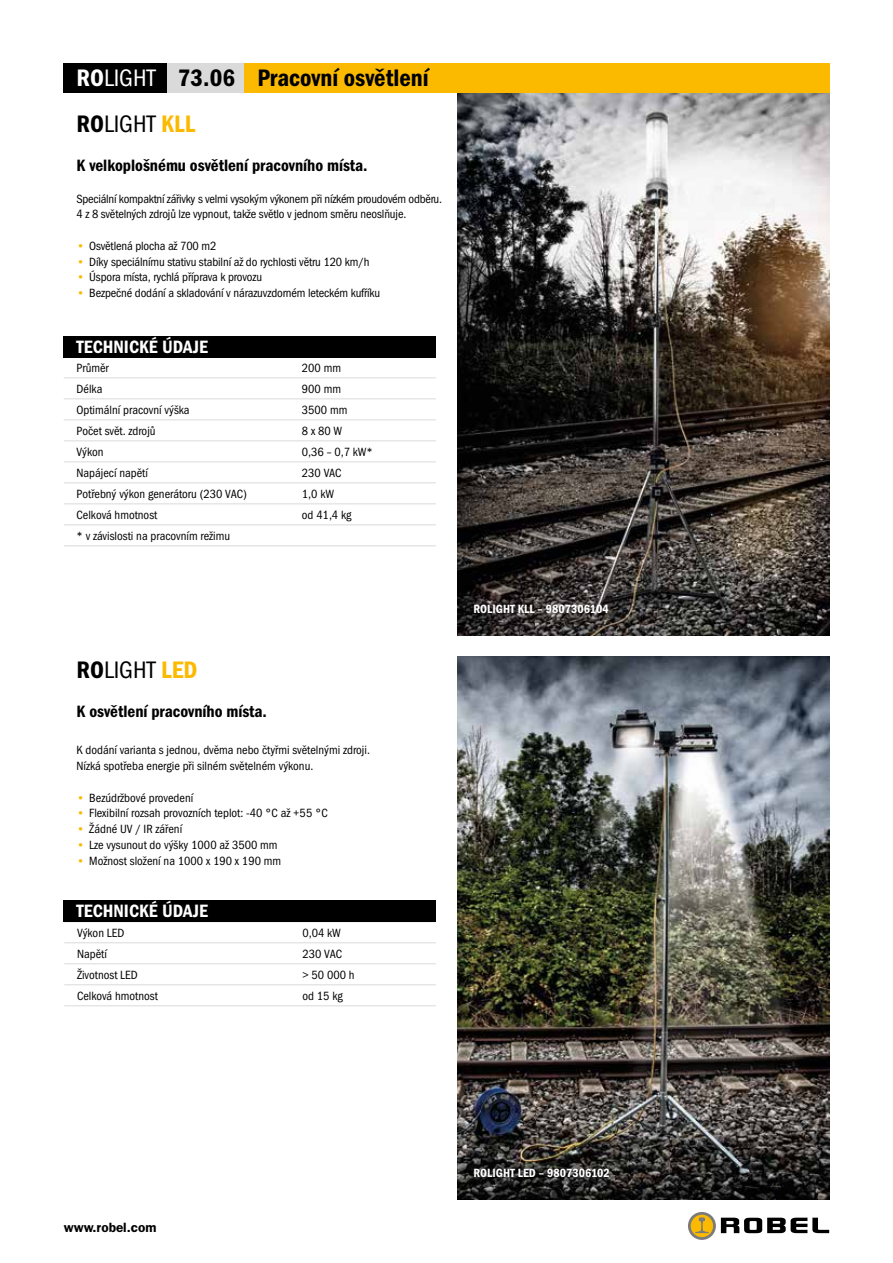
<style>
.page{position:relative;width:893px;height:1263px;background:#fff}
.page>*{position:absolute;margin:0;border:0;box-sizing:border-box;transform-origin:0 0}
.t1{font:24px "Franklin Gothic Demi Cond E";color:#000}
.t2{font:24px "Franklin Gothic Book Cond E";color:#000}
.t3{font:18px "Franklin Gothic Demi Cond E";color:#fff}
.t4{font:16.5px "Franklin Gothic Demi Cond E";color:#000}
.t5{font:600 13.5px "Franklin Gothic";color:#000}
.t6{font:12px/15.8px "Franklin Gothic Book Cond E";color:#000}
.t7{font:12px/15.8px "Franklin Gothic Book Cond E";letter-spacing:-.02em;color:#000}
.t8{font:12px "Franklin Gothic Demi Cond E";color:#fff}
.s1{color:#fff}
.s2{font-family:"Franklin Gothic Book Cond E";color:#fff}
.s3{font-family:"Franklin Gothic Demi Cond E"}
.s4{font-family:"Franklin Gothic Demi Cond E";color:#fbba00}
.s5{color:#fbba00}
</style>
<div class="page">
<img style="left:457px;top:93px;width:372px;height:542px">
<div style="left:167px;top:64px;width:662px;height:29px;background:#fbba00"></div>
<div style="left:64px;top:64px;width:103px;height:29px;background:#000"></div>
<div style="left:167px;top:64px;width:77px;height:29px;background:#dadada"></div>
<hr style="left:64px;top:377px;width:372px;height:1px;background:#dadada">
<hr style="left:64px;top:398px;width:372px;height:1px;background:#dadada">
<hr style="left:64px;top:419px;width:372px;height:1px;background:#dadada">
<hr style="left:64px;top:440px;width:372px;height:1px;background:#dadada">
<hr style="left:64px;top:461px;width:372px;height:1px;background:#dadada">
<hr style="left:64px;top:482px;width:372px;height:1px;background:#dadada">
<hr style="left:64px;top:503px;width:372px;height:1px;background:#dadada">
<hr style="left:64px;top:524px;width:372px;height:1px;background:#dadada">
<hr style="left:64px;top:545px;width:372px;height:1px;background:#dadada">
<div style="left:64px;top:336px;width:372px;height:22px;background:#000"></div>
<img style="left:457px;top:657px;width:372px;height:542px">
<hr style="left:64px;top:942px;width:372px;height:1px;background:#dadada">
<hr style="left:64px;top:963px;width:372px;height:1px;background:#dadada">
<hr style="left:64px;top:984px;width:372px;height:1px;background:#dadada">
<hr style="left:64px;top:1005px;width:372px;height:1px;background:#dadada">
<div style="left:64px;top:901px;width:372px;height:21px;background:#000"></div>
<svg style="left:688px;top:1212px;width:28px;height:28px"></svg>
<svg style="left:721px;top:1218px;width:108px;height:15px"></svg>
<svg style="left:691px;top:1215px;width:22px;height:22px"></svg>
<svg style="left:695px;top:1217px;width:14px;height:16px"></svg>
<h1 class="t1" style="left:77px;top:64px;width:354px"><span class="s1">RO</span><span class="s2">LIGHT</span> 73.06 Pracovní osvětlení</h1>
<h1 class="t2" style="left:77px;top:110px;width:120px"><span class="s3">RO</span>LIGHT <span class="s4">KLL</span></h1>
<h3 class="t4" style="left:77px;top:156px;width:293px">K velkoplošnému osvětlení pracovního místa.</h3>
<p class="t7" style="left:77px;top:191px;width:367px">Speciální kompaktní zářivky s velmi vysokým výkonem při nízkém proudovém odběru.<br>4 z 8 světelných zdrojů lze vypnout, takže světlo v jednom směru neoslňuje.</p>
<p class="t6" style="left:77px;top:238px;width:141px"><span class="s5">•</span> Osvětlená plocha až 700 m2</p>
<p class="t6" style="left:77px;top:254px;width:294px"><span class="s5">•</span> Díky speciálnímu stativu stabilní až do rychlosti větru 120 km/h</p>
<p class="t6" style="left:77px;top:270px;width:187px"><span class="s5">•</span> Úspora místa, rychlá příprava k provozu</p>
<p class="t6" style="left:77px;top:285px;width:305px"><span class="s5">•</span> Bezpečné dodání a skladování v nárazuvzdorném leteckém kufříku</p>
<h2 class="t3" style="left:77px;top:336px;width:133px">TECHNICKÉ ÚDAJE</h2>
<p class="t6" style="left:77px;top:360px;width:34px">Průměr</p>
<p class="t6" style="left:302px;top:360px;width:41px">200 mm</p>
<p class="t6" style="left:77px;top:381px;width:27px">Délka</p>
<p class="t6" style="left:302px;top:381px;width:41px">900 mm</p>
<p class="t6" style="left:77px;top:402px;width:115px">Optimální pracovní výška</p>
<p class="t6" style="left:302px;top:402px;width:47px">3500 mm</p>
<p class="t6" style="left:77px;top:423px;width:81px">Počet svět. zdrojů</p>
<p class="t6" style="left:302px;top:423px;width:42px">8 x 80 W</p>
<p class="t6" style="left:77px;top:444px;width:29px">Výkon</p>
<p class="t6" style="left:302px;top:444px;width:72px">0,36 – 0,7 kW*</p>
<p class="t6" style="left:77px;top:465px;width:73px">Napájecí napětí</p>
<p class="t6" style="left:302px;top:465px;width:41px">230 VAC</p>
<p class="t6" style="left:77px;top:486px;width:172px">Potřebný výkon generátoru (230 VAC)</p>
<p class="t6" style="left:302px;top:486px;width:34px">1,0 kW</p>
<p class="t6" style="left:77px;top:507px;width:82px">Celková hmotnost</p>
<p class="t6" style="left:302px;top:507px;width:51px">od 41,4 kg</p>
<p class="t6" style="left:77px;top:528px;width:155px">* v závislosti na pracovním režimu</p>
<h1 class="t2" style="left:77px;top:656px;width:122px"><span class="s3">RO</span>LIGHT <span class="s4">LED</span></h1>
<h3 class="t4" style="left:77px;top:702px;width:192px">K osvětlení pracovního místa.</h3>
<p class="t6" style="left:77px;top:742px;width:295px">K dodání varianta s jednou, dvěma nebo čtyřmi světelnými zdroji.<br>Nízká spotřeba energie při silném světelném výkonu.</p>
<p class="t6" style="left:77px;top:790px;width:118px"><span class="s5">•</span> Bezúdržbové provedení</p>
<p class="t6" style="left:77px;top:805px;width:253px"><span class="s5">•</span> Flexibilní rozsah provozních teplot: -40 °C až +55 °C</p>
<p class="t6" style="left:77px;top:821px;width:107px"><span class="s5">•</span> Žádné UV / IR záření</p>
<p class="t6" style="left:77px;top:837px;width:202px"><span class="s5">•</span> Lze vysunout do výšky 1000 až 3500 mm</p>
<p class="t6" style="left:77px;top:853px;width:206px"><span class="s5">•</span> Možnost složení na 1000 x 190 x 190 mm</p>
<h2 class="t3" style="left:77px;top:901px;width:133px">TECHNICKÉ ÚDAJE</h2>
<p class="t6" style="left:77px;top:925px;width:49px">Výkon LED</p>
<p class="t6" style="left:302px;top:925px;width:40px">0,04 kW</p>
<p class="t6" style="left:77px;top:946px;width:31px">Napětí</p>
<p class="t6" style="left:302px;top:946px;width:41px">230 VAC</p>
<p class="t6" style="left:77px;top:967px;width:62px">Životnost LED</p>
<p class="t6" style="left:302px;top:967px;width:54px">&gt; 50 000 h</p>
<p class="t6" style="left:77px;top:988px;width:82px">Celková hmotnost</p>
<p class="t6" style="left:302px;top:988px;width:42px">od 15 kg</p>
<p class="t8" style="left:473px;top:602px;width:137px">ROLIGHT KLL – 9807306104</p>
<p class="t5" style="left:64px;top:1219px;width:94px">www.robel.com</p>
<p class="t8" style="left:473px;top:1166px;width:138px">ROLIGHT LED – 9807306102</p>
</div>
